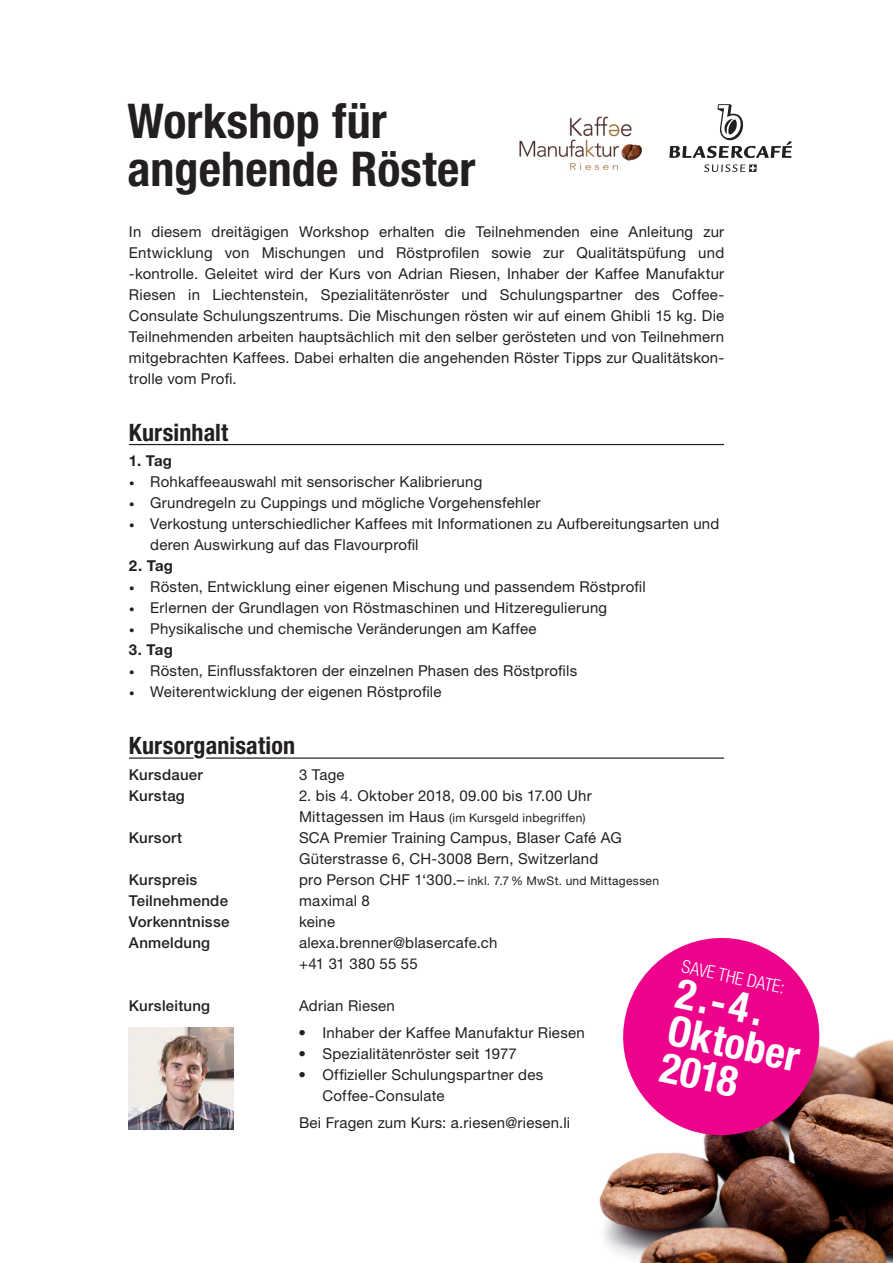
<style>
.page{position:relative;width:893px;height:1263px;background:#fff}
.page>*{position:absolute;margin:0;border:0;box-sizing:border-box;transform-origin:0 0}
.t1{font:700 condensed 48px/48px "Helvetica Neue LT Std";letter-spacing:.005em;color:#231f20}
.t2{font:700 condensed 42px/37.5px "Helvetica Neue LT Std";color:#fff}
.Absatzformat_1{font:700 condensed 24px "Helvetica Neue LT Std";letter-spacing:.005em;color:#231f20}
.t3{font:300 condensed 18px "Helvetica Neue LT Std";color:#fff}
.Absatzformat_1-2{font:15px/21px "Helvetica Neue LT Std";letter-spacing:.015em;color:#231f20}
.Absatzformat_1-3{font:500 15px "Helvetica Neue LT Std";letter-spacing:.015em;color:#231f20}
.Absatzformat_1-4{font:700 15px "Helvetica Neue LT Std";letter-spacing:-.015em;color:#231f20}
.Absatzformat_1-5{font:12px "Helvetica Neue LT Std";letter-spacing:.025em;color:#231f20}
.s1{font-weight:900;font-stretch:expanded}
.s2{font-size:15px}
</style>
<div class="page">
<img style="left:599px;top:1040px;width:294px;height:223px">
<hr style="left:129px;top:444px;width:595px;height:1px;background:#231f20">
<hr style="left:129px;top:757px;width:65px;height:2px;background:#231f20">
<hr style="left:206px;top:757px;width:518px;height:2px;background:#231f20">
<svg style="left:611px;top:937px;width:221px;height:210px;fill:#ed028c"></svg>
<svg style="left:669px;top:104px;width:123px;height:54px"></svg>
<svg style="left:704px;top:164px;width:53px;height:8px"></svg>
<img style="left:519px;top:116px;width:123px;height:54px">
<img style="left:129px;top:1027px;width:104px;height:102px">
<p class="t1" style="left:128px;top:97px;width:349px">Workshop für angehende Röster</p>
<p class="Absatzformat_1-2" style="left:129px;top:221px;width:597px;text-align:justify">In diesem dreitägigen Workshop erhalten die Teilnehmenden eine Anleitung zur Entwicklung von Mischungen und Röstprofilen sowie zur Qualitätspüfung und -kontrolle. Geleitet wird der Kurs von Adrian Riesen, Inhaber der Kaffee Manufaktur Riesen in Liechtenstein, Spezialitätenröster und Schulungspartner des Coffee-Consulate Schulungszentrums. Die Mischungen rösten wir auf einem Ghibli 15 kg. Die Teilnehmenden arbeiten hauptsächlich mit den selber gerösteten und von Teilnehmern mitgebrachten Kaffees. Dabei erhalten die angehenden Röster Tipps zur Qualitätskon&shy;trolle vom Profi.</p>
<p class="Absatzformat_1" style="left:129px;top:418px;width:101px">Kursinhalt</p>
<p class="Absatzformat_1-4" style="left:129px;top:452px;width:45px">1. Tag</p>
<p class="Absatzformat_1-2" style="left:129px;top:471px;width:355px"><span class="s1">·</span> Rohkaffeeauswahl mit sensorischer Kalibrierung</p>
<p class="Absatzformat_1-2" style="left:129px;top:492px;width:413px"><span class="s1">·</span> Grundregeln zu Cuppings und mögliche Vorgehensfehler</p>
<p class="Absatzformat_1-2" style="left:150px;top:513px;width:571px;text-indent:-21px"><span class="s1">·</span> Verkostung unterschiedlicher Kaffees mit Informationen zu Aufbereitungsarten und deren Auswirkung auf das Flavourprofil</p>
<p class="Absatzformat_1-4" style="left:129px;top:557px;width:46px">2. Tag</p>
<p class="Absatzformat_1-2" style="left:129px;top:576px;width:518px"><span class="s1">·</span> Rösten, Entwicklung einer eigenen Mischung und passendem Röstprofil</p>
<p class="Absatzformat_1-2" style="left:129px;top:597px;width:480px"><span class="s1">·</span> Erlernen der Grundlagen von Röstmaschinen und Hitzeregulierung</p>
<p class="Absatzformat_1-2" style="left:129px;top:618px;width:409px"><span class="s1">·</span> Physikalische und chemische Veränderungen am Kaffee</p>
<p class="Absatzformat_1-4" style="left:129px;top:641px;width:45px">3. Tag</p>
<p class="Absatzformat_1-2" style="left:129px;top:660px;width:450px"><span class="s1">·</span> Rösten, Einflussfaktoren der einzelnen Phasen des Röstprofils</p>
<p class="Absatzformat_1-2" style="left:129px;top:681px;width:314px"><span class="s1">·</span> Weiterentwicklung der eigenen Röstprofile</p>
<p class="Absatzformat_1" style="left:129px;top:731px;width:168px">Kursorganisation</p>
<p class="Absatzformat_1-3" style="left:129px;top:765px;width:75px">Kursdauer</p>
<p class="Absatzformat_1-2" style="left:299px;top:764px;width:47px">3 Tage</p>
<p class="Absatzformat_1-3" style="left:129px;top:786px;width:57px">Kurstag</p>
<p class="Absatzformat_1-2" style="left:299px;top:785px;width:294px">2. bis 4. Oktober 2018, 09.00 bis 17.00 Uhr</p>
<p class="Absatzformat_1-5" style="left:299px;top:810px;width:288px"><span class="s2">Mittagessen im Haus</span> (im Kursgeld inbegriffen)</p>
<p class="Absatzformat_1-3" style="left:129px;top:828px;width:55px">Kursort</p>
<p class="Absatzformat_1-2" style="left:299px;top:827px;width:324px">SCA Premier Training Campus, Blaser Café AG<br>Güterstrasse 6, CH-3008 Bern, Switzerland</p>
<p class="Absatzformat_1-3" style="left:129px;top:870px;width:70px">Kurspreis</p>
<p class="Absatzformat_1-5" style="left:299px;top:873px;width:361px"><span class="s2">pro Person CHF 1‘300.–</span> inkl. 7.7% MwSt. und Mittagessen</p>
<p class="Absatzformat_1-3" style="left:129px;top:891px;width:101px">Teilnehmende</p>
<p class="Absatzformat_1-2" style="left:299px;top:890px;width:72px">maximal 8</p>
<p class="Absatzformat_1-3" style="left:129px;top:912px;width:102px">Vorkenntnisse</p>
<p class="Absatzformat_1-2" style="left:299px;top:911px;width:38px">keine</p>
<p class="Absatzformat_1-3" style="left:129px;top:933px;width:83px">Anmeldung</p>
<p class="Absatzformat_1-2" style="left:299px;top:932px;width:200px">alexa.brenner@blasercafe.ch</p>
<p class="Absatzformat_1-2" style="left:299px;top:953px;width:120px">+41 31 380 55 55</p>
<p class="Absatzformat_1-3" style="left:129px;top:996px;width:83px">Kursleitung</p>
<p class="Absatzformat_1-2" style="left:299px;top:995px;width:97px">Adrian Riesen</p>
<p class="Absatzformat_1-2" style="left:298px;top:1022px;width:288px">• Inhaber der Kaffee Manufaktur Riesen</p>
<p class="Absatzformat_1-2" style="left:298px;top:1043px;width:220px">• Spezialitätenröster seit 1977</p>
<p class="Absatzformat_1-2" style="left:322px;top:1064px;width:222px;text-indent:-24px">• Offizieller Schulungspartner des<br>Coffee-Consulate</p>
<p class="Absatzformat_1-2" style="left:299px;top:1112px;width:273px">Bei Fragen zum Kurs: a.riesen@riesen.li</p>
<p class="t3" style="left:684px;top:956px;width:106px;rotate:12deg">SAVE THE DATE:</p>
<p class="t2" style="left:680px;top:974px;width:135px;rotate:12deg">2.-4.<br>Oktober</p>
<p class="t2" style="left:665px;top:1047px;width:80px;rotate:12deg">2018</p>
</div>
